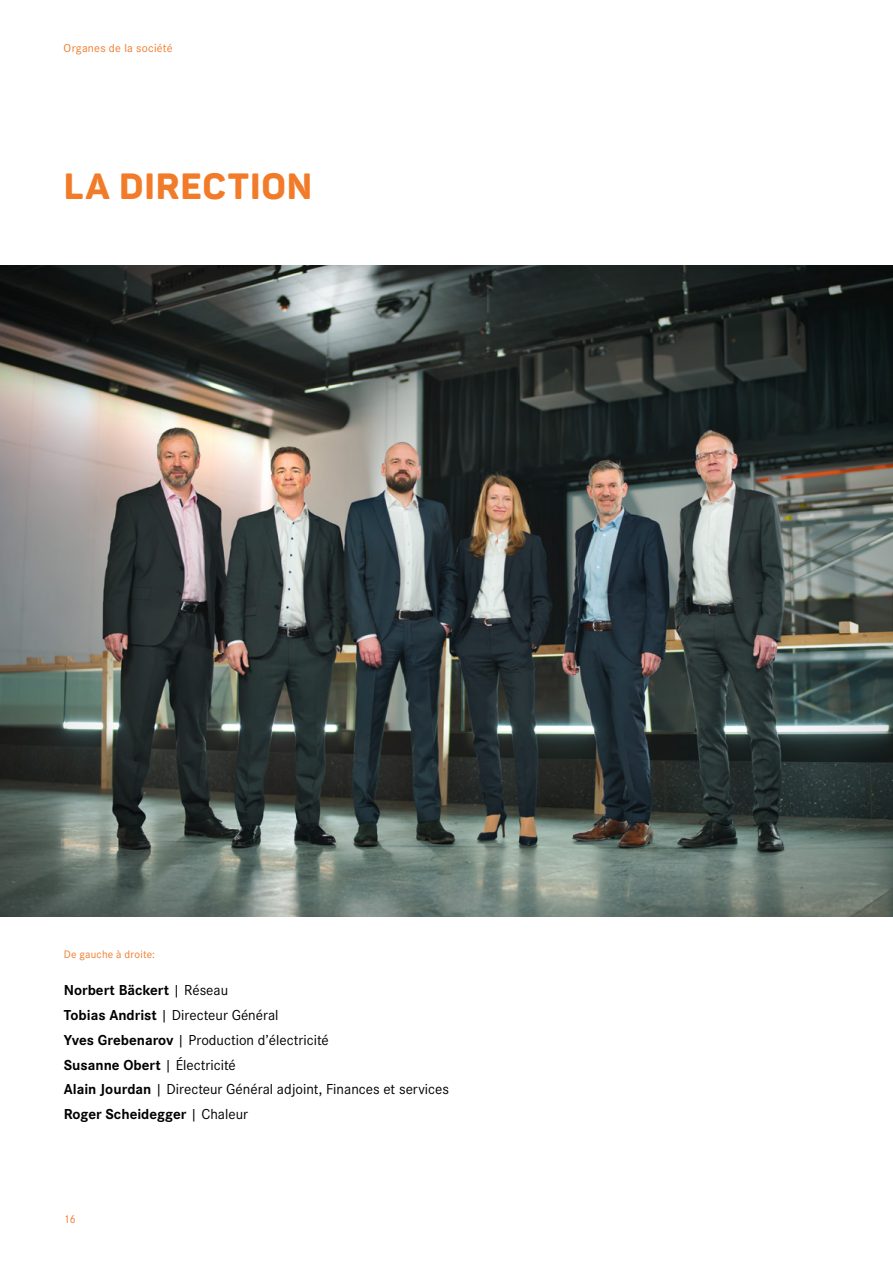
<style>
.page{position:relative;width:893px;height:1263px;background:#fff}
.page>*{position:absolute;margin:0;border:0;box-sizing:border-box;transform-origin:0 0}
.t1{font:800 36px "Panton";letter-spacing:.025em;color:#f17b29}
.t2{font:15px/24.8px "Corporate S";color:#000}
.t3{font:12px "Corporate S";letter-spacing:.02em;color:#f17b29}
.t4{font:12px "Corporate S";letter-spacing:.02em;color:#f17b29;scale:.93 1}
.t5{font:11.25px "Corporate S";letter-spacing:.02em;color:#f17b29}
.s1{font-weight:700}
</style>
<div class="page">
<img style="left:0;top:266px;width:893px;height:650px">
<p class="t3" style="left:64px;top:41px;width:111px">Organes de la société</p>
<h1 class="t1" style="left:64px;top:164px;width:250px">LA DIRECTION</h1>
<p class="t5" style="left:64px;top:948px;width:93px">De gauche à droite:</p>
<p class="t2" style="left:64px;top:978px;width:387px"><span class="s1">Norbert Bäckert</span> | Réseau<br><span class="s1">Tobias Andrist</span> | Directeur Général<br><span class="s1">Yves Grebenarov</span> | Production d’électricité<br><span class="s1">Susanne Obert</span> | Électricité<br><span class="s1">Alain Jourdan</span> | Directeur Général adjoint, Finances et services <span class="s1">Roger Scheidegger</span> | Chaleur</p>
<p class="t4" style="left:64px;top:1212px;width:14px">16</p>
</div>
